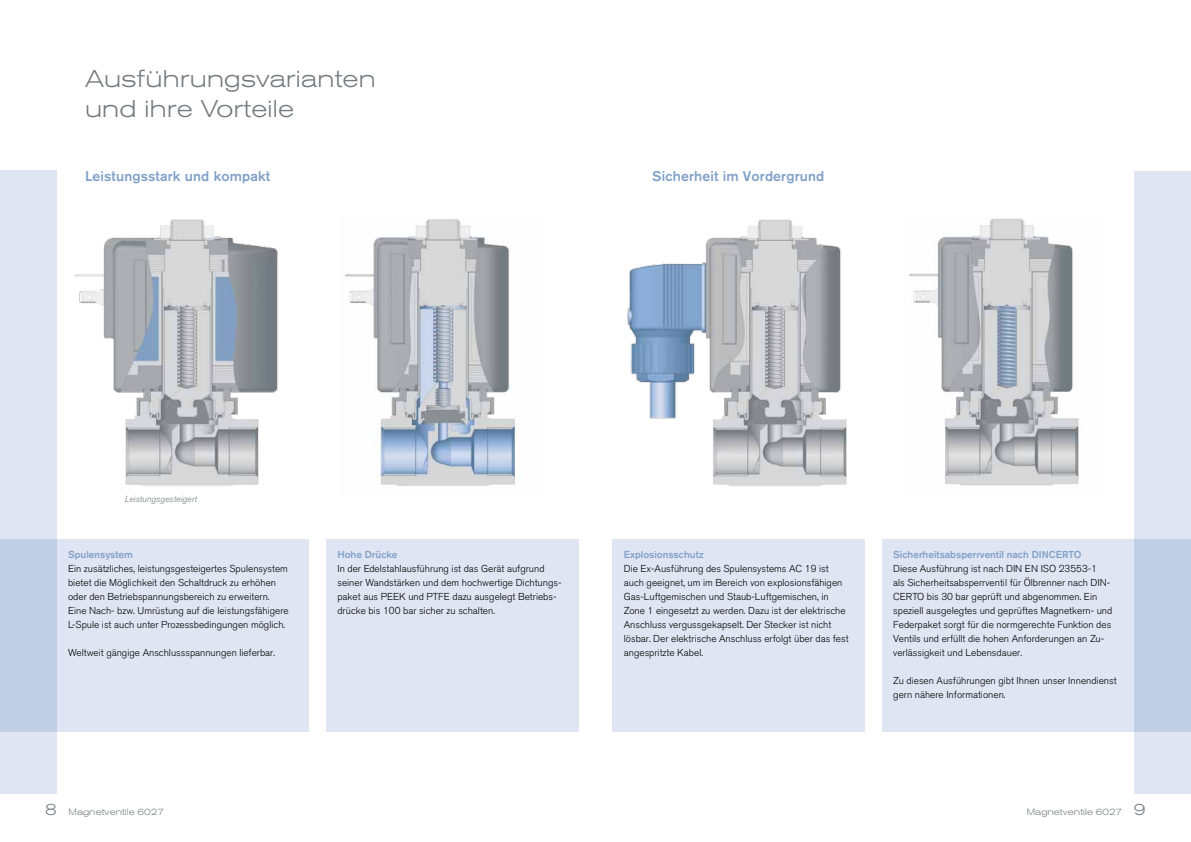
<style>
.page{position:relative;width:1191px;height:842px;background:#fff}
.page>*{position:absolute;margin:0;border:0;box-sizing:border-box;transform-origin:0 0}
.t1{font:300 expanded 24px/30px "Akzidenz Grotesk BQ";letter-spacing:.01em;color:#727a7f}
.t2{font:500 14px "Akzidenz Grotesk BQ";letter-spacing:.01em;color:#81a1c8}
.t3{font:300 10px/14px "Akzidenz Grotesk BQ";color:#000}
.t4{font:500 10px "Akzidenz Grotesk BQ";color:#81a1c8}
.t5{font:300 expanded 9px "Akzidenz Grotesk BQ";letter-spacing:.005em;color:#727a7f}
.t6{font:italic 300 9px "Akzidenz Grotesk BQ";letter-spacing:.005em;color:#727a7f}
.s1{font-size:16px}
</style>
<div class="page">
<div style="left:57px;top:539px;width:252px;height:192px;background:#dfe5f3"></div>
<div style="left:612px;top:539px;width:253px;height:192px;background:#dfe5f3"></div>
<div style="left:326px;top:539px;width:252px;height:192px;background:#dfe5f3"></div>
<div style="left:882px;top:539px;width:252px;height:192px;background:#dfe5f3"></div>
<div style="left:1134px;top:171px;width:57px;height:623px;background:#dfe5f3"></div>
<div style="left:0;top:170px;width:57px;height:624px;background:#dfe5f3"></div>
<div style="left:0;top:539px;width:57px;height:192px;background:#c1cfe4"></div>
<div style="left:1134px;top:539px;width:57px;height:192px;background:#c1cfe4"></div>
<img style="left:74px;top:219px;width:204px;height:267px">
<img style="left:344px;top:219px;width:177px;height:267px">
<img style="left:627px;top:219px;width:220px;height:268px">
<img style="left:909px;top:218px;width:170px;height:268px">
<h1 class="t1" style="left:85px;top:63px;width:292px">Ausführungsvarianten und ihre Vorteile</h1>
<h2 class="t2" style="left:85px;top:168px;width:187px">Leistungsstark und kompakt</h2>
<h2 class="t2" style="left:652px;top:168px;width:174px">Sicherheit im Vordergrund</h2>
<p class="t6" style="left:125px;top:494px;width:73px">Leistungsgesteigert</p>
<p class="t4" style="left:68px;top:548px;width:66px">Spulensystem</p>
<p class="t3" style="left:68px;top:561px;width:222px">Ein zusätzliches, leistungsgesteigertes Spulensystem bietet die Möglichkeit den Schaltdruck zu erhöhen oder den Betriebspannungsbereich zu erweitern.<br>Eine Nach- bzw. Umrüstung auf die leistungsfähigere L-Spule ist auch unter Prozessbedingungen möglich.</p>
<p class="t3" style="left:68px;top:645px;width:208px">Weltweit gängige Anschlussspannungen lieferbar.</p>
<p class="t4" style="left:337px;top:548px;width:62px">Hohe Drücke</p>
<p class="t3" style="left:337px;top:561px;width:225px">In der Edelstahlausführung ist das Gerät aufgrund seiner Wandstärken und dem hochwertige Dichtungs&shy;paket aus PEEK und PTFE dazu ausgelegt Betriebs&shy;drücke bis 100 bar sicher zu schalten.</p>
<p class="t4" style="left:624px;top:548px;width:81px">Explosionsschutz</p>
<p class="t3" style="left:624px;top:561px;width:226px">Die Ex-Ausführung des Spulensystems AC 19 ist auch geeignet, um im Bereich von explosionsfähigen Gas-Luftgemischen und Staub-Luftgemischen, in Zone 1 eingesetzt zu werden. Dazu ist der elektrische Anschluss vergussgekapselt. Der Stecker ist nicht lösbar. Der elektrische Anschluss erfolgt über das fest angespritzte Kabel.</p>
<p class="t4" style="left:893px;top:548px;width:190px">Sicherheitsabsperrventil nach DINCERTO</p>
<p class="t3" style="left:893px;top:561px;width:221px">Diese Ausführung ist nach DIN EN ISO 23553-1<br>als Sicherheitsabsperrventil für Ölbrenner nach DIN-CERTO bis 30 bar geprüft und abgenommen. Ein speziell ausgelegtes und geprüftes Magnetkern- und Federpaket sorgt für die normgerechte Funktion des Ventils und erfüllt die hohen Anforderungen an Zu&shy;verlässigkeit und Lebensdauer.</p>
<p class="t3" style="left:893px;top:673px;width:225px">Zu diesen Ausführungen gibt Ihnen unser Innendienst gern nähere Informationen.</p>
<p class="t5" style="left:45px;top:807px;width:120px"><span class="s1">8</span> Magnetventile 6027</p>
<p class="t5" style="left:1026px;top:807px;width:120px">Magnetventile 6027 <span class="s1">9</span></p>
</div>
